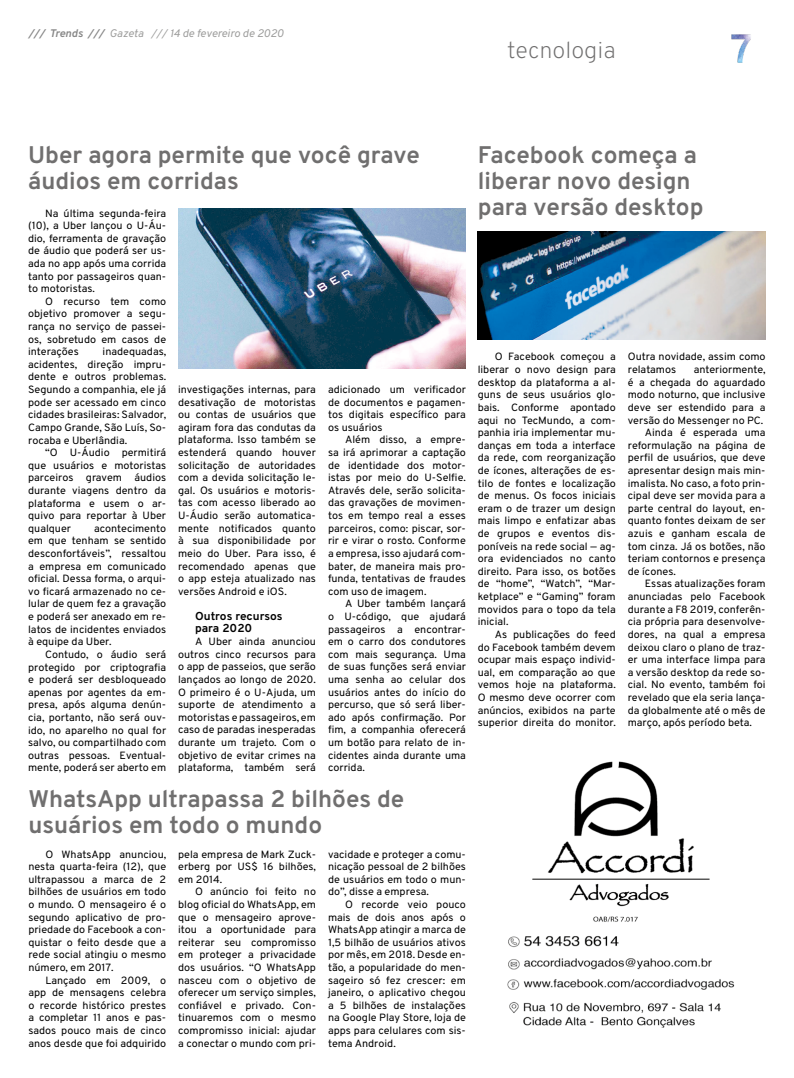
<style>
.page{position:relative;width:794px;height:1078px;background:#fff}
.page>*{position:absolute;margin:0;border:0;box-sizing:border-box;transform-origin:0 0}
.t1{font:700 24px/26px "Overpass";color:#706f6f}
.t2{font:200 23px "Overpass";color:#706f6f}
.t3{font:700 11.5px/12.6px "Overpass";color:#000}
.t4{font:italic 11px "Overpass";color:#9d9d9c}
.t5{font:10.5px/12.6px "Overpass";color:#000;text-align:justify}
.s1{font-weight:700;color:#878787}
</style>
<div class="page">
<img style="left:731px;top:34px;width:20px;height:29px">
<img style="left:507px;top:761px;width:228px;height:267px">
<img style="left:478px;top:231px;width:287px;height:108px">
<img style="left:178px;top:209px;width:288px;height:159px">
<p class="t4" style="left:28px;top:25px;width:257px"><span class="s1">/// Trends ///</span> Gazeta /// 14 de fevereiro de 2020</p>
<h2 class="t2" style="left:507px;top:33px;width:110px">tecnologia</h2>
<h1 class="t1" style="left:28px;top:142px;width:393px">Uber agora permite que você grave áudios em corridas</h1>
<p class="t5" style="left:28px;top:207px;width:140px;text-indent:17px">Na última segunda-feira (10), a Uber lançou o U-Áu&shy;dio, ferramenta de gravação de áudio que poderá ser us&shy;ada no app após uma corrida tanto por passageiros quan&shy;to motoristas.</p>
<p class="t5" style="left:28px;top:295px;width:140px;text-indent:17px">O recurso tem como objetivo promover a segu&shy;rança no serviço de passei&shy;os, sobretudo em casos de interações</p>
<p class="t5" style="left:28px;top:345px;width:140px;text-indent:74px">inadequadas, acidentes, direção impru&shy;dente e outros problemas.<br>Segundo a companhia, ele já pode ser acessado em cinco cidades brasileiras: Salvador, Campo Grande, São Luís, So&shy;rocaba e Uberlândia.</p>
<p class="t5" style="left:28px;top:446px;width:140px;text-indent:17px">“O U-Áudio permitirá que usuários e motoristas parceiros gravem áudios durante viagens dentro da plataforma e usem o ar&shy;quivo para reportar à Uber qualquer</p>
<p class="t5" style="left:178px;top:383px;width:139px">investigações internas, para desativação de motoristas ou contas de usuários que agiram fora das condutas da plataforma. Isso também se estenderá quando houver solicitação de autoridades com a devida solicitação le&shy;gal. Os usuários e motoris&shy;tas com acesso liberado ao U-Áudio serão automatica&shy;mente notificados quanto à sua disponibilidade por meio do Uber. Para isso, é recomendado apenas que o app esteja atualizado nas versões Android e iOS.</p>
<p class="t3" style="left:195px;top:609px;width:89px">Outros recursos para 2020</p>
<p class="t5" style="left:178px;top:635px;width:139px;text-indent:17px">A Uber ainda anunciou outros cinco recursos para o app de passeios, que serão lançados ao longo de 2020.<br>O primeiro é o U-Ajuda, um suporte de atendimento a motoristas e passageiros, em caso de paradas inesperadas durante um trajeto. Com o objetivo de evitar crimes na plataforma, também será</p>
<p class="t5" style="left:328px;top:383px;width:139px">adicionado um verificador de documentos e pagamen&shy;tos digitais específico para os usuários</p>
<p class="t5" style="left:328px;top:433px;width:139px;text-indent:17px">Além disso, a empre&shy;sa irá aprimorar a captação de identidade dos motor&shy;istas por meio do U-Selfie.<br>Através dele, serão solicita&shy;das gravações de movimen&shy;tos em tempo real a esses parceiros, como: piscar, sor&shy;rir e virar o rosto. Conforme a empresa, isso ajudará com&shy;bater, de maneira mais pro&shy;funda, tentativas de fraudes com uso de imagem.</p>
<p class="t5" style="left:328px;top:597px;width:139px;text-indent:17px">A Uber também lançará o U-código, que ajudará passageiros a encontrar&shy;em o carro dos condutores com mais segurança. Uma de suas funções será enviar uma senha ao celular dos usuários antes do início do percurso, que só será liber&shy;ado após confirmação. Por fim, a companhia oferecerá um botão para relato de in&shy;cidentes ainda durante uma corrida.</p>
<h1 class="t1" style="left:28px;top:785px;width:377px">WhatsApp ultrapassa 2 bilhões de usuários em todo o mundo</h1>
<p class="t5" style="left:28px;top:847px;width:139px;text-indent:17px">O WhatsApp anunciou, nesta quarta-feira (12), que ultrapassou a marca de 2 bilhões de usuários em todo o mundo. O mensageiro é o segundo aplicativo de pro&shy;priedade do Facebook a con&shy;quistar o feito desde que a rede social atingiu o mesmo número, em 2017.</p>
<p class="t5" style="left:28px;top:973px;width:139px;text-indent:17px">Lançado em 2009, o app de mensagens celebra o recorde histórico prestes a completar 11 anos e pas&shy;sados pouco mais de cinco anos desde que foi adquirido</p>
<p class="t5" style="left:28px;top:522px;width:140px;text-indent:66px">acontecimento em que tenham se sentido desconfortáveis”, ressaltou a empresa em comunicado oficial. Dessa forma, o arqui&shy;vo ficará armazenado no ce&shy;lular de quem fez a gravação e poderá ser anexado em re&shy;latos de incidentes enviados à equipe da Uber.</p>
<p class="t5" style="left:28px;top:648px;width:140px;text-indent:17px">Contudo, o áudio será protegido por criptografia e poderá ser desbloqueado apenas por agentes da em&shy;presa, após alguma denún&shy;cia, portanto, não será ouv&shy;ido, no aparelho no qual for salvo, ou compartilhado com outras pessoas. Eventual&shy;mente, poderá ser aberto em</p>
<p class="t5" style="left:178px;top:847px;width:139px">pela empresa de Mark Zuck&shy;erberg por US$ 16 bilhões, em 2014.</p>
<p class="t5" style="left:178px;top:885px;width:139px;text-indent:17px">O anúncio foi feito no blog oficial do WhatsApp, em que o mensageiro aprove&shy;itou a oportunidade para reiterar seu compromisso em proteger a privacidade dos usuários. “O WhatsApp nasceu com o objetivo de oferecer um serviço simples, confiável e privado. Con&shy;tinuaremos com o mesmo compromisso inicial: ajudar a conectar o mundo com pri-</p>
<p class="t5" style="left:328px;top:847px;width:139px">vacidade e proteger a comu&shy;nicação pessoal de 2 bilhões de usuários em todo o mun&shy;do”, disse a empresa.</p>
<p class="t5" style="left:328px;top:897px;width:139px;text-indent:17px">O recorde veio pouco mais de dois anos após o WhatsApp atingir a marca de 1,5 bilhão de usuários ativos por mês, em 2018. Desde en&shy;tão, a popularidade do men&shy;sageiro só fez crescer: em janeiro, o aplicativo chegou a 5 bilhões de instalações na Google Play Store, loja de apps para celulares com sis&shy;tema Android.</p>
<h1 class="t1" style="left:478px;top:142px;width:227px">Facebook começa a liberar novo design para versão desktop</h1>
<p class="t5" style="left:478px;top:350px;width:140px;text-indent:17px">O Facebook começou a liberar o novo design para desktop da plataforma a al&shy;guns de seus usuários glo&shy;bais. Conforme apontado aqui no TecMundo, a com&shy;panhia iria implementar mu&shy;danças em toda a interface da rede, com reorganização de ícones, alterações de es&shy;tilo de fontes e localização de menus. Os focos iniciais eram o de trazer um design mais limpo e enfatizar abas de grupos e eventos dis&shy;poníveis na rede social — ag&shy;ora evidenciados no canto direito. Para isso, os botões de “home”, “Watch”, “Mar&shy;ketplace” e “Gaming” foram movidos para o topo da tela inicial.</p>
<p class="t5" style="left:478px;top:628px;width:140px;text-indent:17px">As publicações do feed do Facebook também devem ocupar mais espaço individ&shy;ual, em comparação ao que vemos hoje na plataforma.<br>O mesmo deve ocorrer com anúncios, exibidos na parte superior direita do monitor.</p>
<p class="t5" style="left:628px;top:350px;width:139px">Outra novidade, assim como relatamos</p>
<p class="t5" style="left:693px;top:363px;width:73px">anteriormente,</p>
<p class="t5" style="left:628px;top:376px;width:139px">é a chegada do aguardado</p>
<p class="t5" style="left:628px;top:388px;width:139px">modo noturno, que inclusive</p>
<p class="t5" style="left:628px;top:401px;width:139px">deve ser estendido para a</p>
<p class="t5" style="left:628px;top:413px;width:137px">versão do Messenger no PC.</p>
<p class="t5" style="left:645px;top:426px;width:122px">Ainda é esperada uma</p>
<p class="t5" style="left:628px;top:439px;width:139px">reformulação na página de</p>
<p class="t5" style="left:628px;top:451px;width:139px">perfil de usuários, que deve</p>
<p class="t5" style="left:628px;top:464px;width:139px">apresentar design mais min-</p>
<p class="t5" style="left:628px;top:476px;width:139px">imalista. No caso, a foto prin-</p>
<p class="t5" style="left:628px;top:489px;width:139px">cipal deve ser movida para a</p>
<p class="t5" style="left:628px;top:502px;width:139px">parte central do layout, en-</p>
<p class="t5" style="left:628px;top:514px;width:139px">quanto fontes deixam de ser</p>
<p class="t5" style="left:628px;top:527px;width:139px">azuis e ganham escala de</p>
<p class="t5" style="left:628px;top:539px;width:139px">tom cinza. Já os botões, não</p>
<p class="t5" style="left:628px;top:552px;width:139px">teriam contornos e presença</p>
<p class="t5" style="left:628px;top:565px;width:50px">de ícones.</p>
<p class="t5" style="left:645px;top:577px;width:122px">Essas atualizações foram</p>
<p class="t5" style="left:628px;top:590px;width:139px">anunciadas pelo Facebook</p>
<p class="t5" style="left:628px;top:602px;width:139px">durante a F8 2019, conferên-</p>
<p class="t5" style="left:628px;top:615px;width:139px">cia própria para desenvolve-</p>
<p class="t5" style="left:628px;top:628px;width:139px">dores, na qual a empresa</p>
<p class="t5" style="left:628px;top:640px;width:139px">deixou claro o plano de traz-</p>
<p class="t5" style="left:628px;top:653px;width:139px">er uma interface limpa para</p>
<p class="t5" style="left:628px;top:665px;width:139px">a versão desktop da rede so-</p>
<p class="t5" style="left:628px;top:678px;width:139px">cial. No evento, também foi</p>
<p class="t5" style="left:628px;top:691px;width:139px">revelado que ela seria lança-</p>
<p class="t5" style="left:628px;top:703px;width:139px">da globalmente até o mês de</p>
<p class="t5" style="left:628px;top:716px;width:126px">março, após período beta.</p>
</div>
